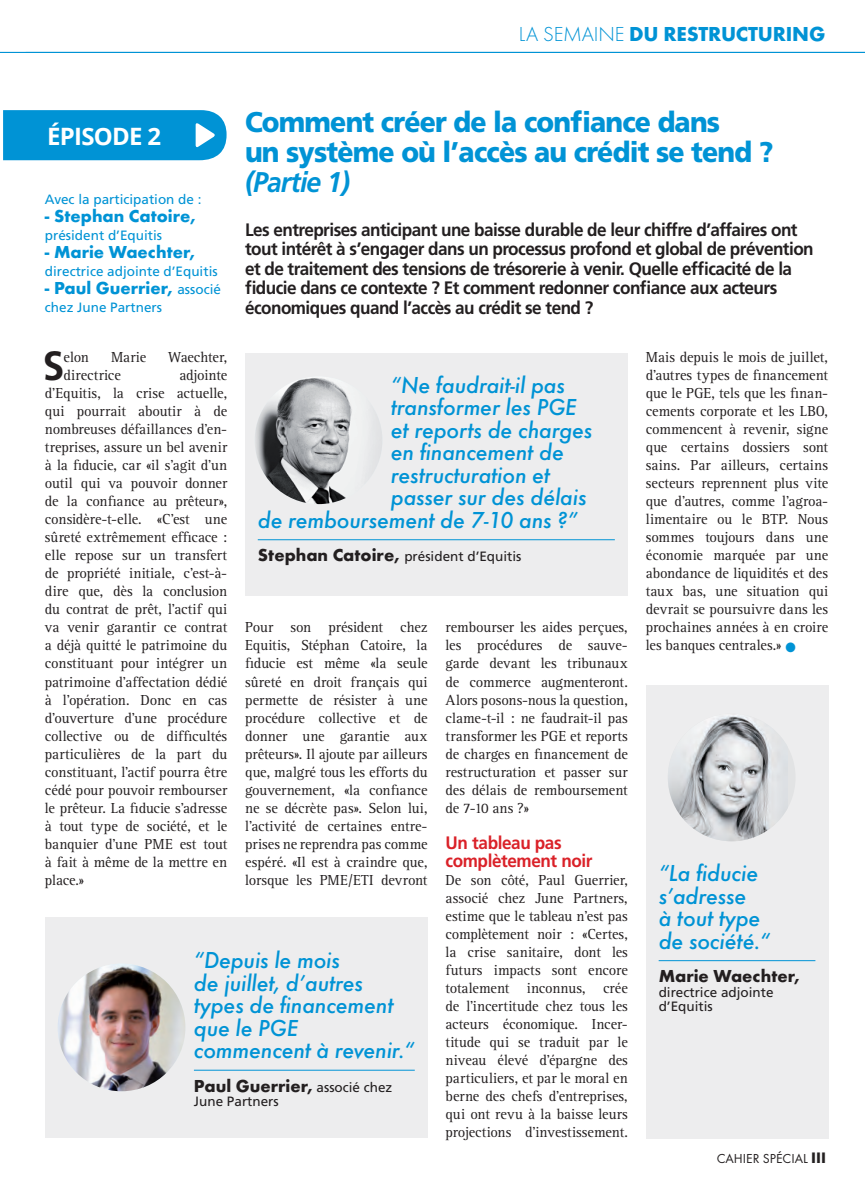
<style>
.page{position:relative;width:865px;height:1191px;background:#fff}
.page>*{position:absolute;margin:0;border:0;box-sizing:border-box;transform-origin:0 0}
.t1{font:700 40.8px "Frutiger";color:#231f20;scale:.95 1}
.t2{font:900 28.5px/30px "Frutiger";letter-spacing:-.03em;color:#0093d5;scale:.93 1}
.t3{font:italic 500 24px/22.5px "Futura T";letter-spacing:-.01em;color:#0093d5}
.t4{font:700 23.85px "Open Sans";letter-spacing:-.03em;color:#fff}
.t5{font:700 21px "Futura T";letter-spacing:-.01em;color:#0093d5}
.t6{font:700 18px/19.5px "Frutiger";letter-spacing:-.03em;color:#231f20;scale:.95 1}
.t7{font:700 18px "Futura T";color:#0093d5}
.t8{font:700 18px "Futura T";color:#231f20}
.t9{font:700 18px/18px "Frutiger";letter-spacing:-.02em;color:#da2128;scale:.95 1}
.t10{font:15px/18px "Rotis Serif";color:#231f20;text-align:justify}
.t11{font:13.5px "Frutiger";color:#0093d5}
.t12{font:13.5px/14.2px "Frutiger";color:#231f20}
.t13{font:13.5px "Futura T";color:#231f20}
.s1{font-weight:300}
.s2{font-family:"Frutiger";font-weight:400;font-size:13.5px}
.s3{font-weight:700;font-style:italic}
.s4{font-family:"Futura T";font-weight:700;font-size:18px}
.s5{color:#0093d5}
.s6{font-weight:700;font-size:15.75px}
</style>
<div class="page">
<svg style="left:3px;top:110px;width:223px;height:50px;background:#0b97d6"></svg>
<hr style="left:0;top:52px;width:864px;height:1px;background:#0093d5">
<div style="left:245px;top:353px;width:382px;height:242px;background:#ededee"></div>
<hr style="left:257px;top:539px;width:357px;height:1px;background:#0093d5">
<div style="left:645px;top:685px;width:182px;height:452px;background:#ededee"></div>
<hr style="left:658px;top:960px;width:157px;height:1px;background:#0093d5">
<div style="left:45px;top:917px;width:382px;height:220px;background:#ededee"></div>
<hr style="left:194px;top:1069px;width:220px;height:1px;background:#0093d5">
<img style="left:254px;top:376px;width:128px;height:128px;border-radius:50%">
<img style="left:58px;top:963px;width:127px;height:128px;border-radius:50%">
<div style="left:667px;top:713px;width:128px;height:128px;background:#e2e3e4;border-radius:50%"></div>
<img style="left:667px;top:713px;width:119px;height:128px">
<p class="t5" style="left:518px;top:26px;width:308px"><span class="s1">LA SEMAINE</span> DU RESTRUCTURING</p>
<p class="t4" style="left:47px;top:120px;width:115px">ÉPISODE 2</p>
<p class="t11" style="left:45px;top:193px;width:158px">Avec la participation de :</p>
<p class="t7" style="left:45px;top:209px;width:152px">- Stephan Catoire,</p>
<p class="t11" style="left:45px;top:229px;width:119px">président d’Equitis</p>
<p class="t7" style="left:45px;top:245px;width:152px">- Marie Waechter,</p>
<p class="t11" style="left:45px;top:265px;width:174px">directrice adjointe d’Equitis</p>
<p class="t7" style="left:45px;top:281px;width:177px">- Paul Guerrier, <span class="s2">associé</span></p>
<p class="t11" style="left:45px;top:301px;width:119px">chez June Partners</p>
<p class="t2" style="left:245px;top:107px;width:569px">Comment créer de la confiance dans<br>un système où l’accès au crédit se tend ? <span class="s3">(Partie 1)</span></p>
<p class="t6" style="left:245px;top:220px;width:600px">Les entreprises anticipant une baisse durable de leur chiffre d’affaires ont tout intérêt à s’engager dans un processus profond et global de prévention et de traitement des tensions de trésorerie à venir. Quelle efficacité de la fiducie dans ce contexte ? Et comment redonner confiance aux acteurs économiques quand l’accès au crédit se tend ?</p>
<p class="t1" style="left:43px;top:346px;width:24px">S</p>
<p class="t10" style="left:63px;top:349px;width:27px">elon</p>
<p class="t10" style="left:111px;top:349px;width:37px">Marie</p>
<p class="t10" style="left:168px;top:349px;width:60px">Waechter,</p>
<p class="t10" style="left:45px;top:367px;width:184px;text-indent:134px">adjointe d’Equitis, la crise actuelle, qui pourrait aboutir à de nombreuses défaillances d’en&shy;treprises, assure un bel avenir à la fiducie, car «il s’agit d’un outil qui va pouvoir donner de la confiance au prêteur», considère-t-elle. «C’est une sûreté extrêmement efficace : elle repose sur un transfert de propriété initiale, c’est-à&shy;dire que, dès la conclusion du contrat de prêt, l’actif qui va venir garantir ce contrat a déjà quitté le patrimoine du constituant pour intégrer un patrimoine d’affectation dédié à l’opération. Donc en cas d’ouverture d’une procédure collective ou de difficultés particulières de la part du constituant, l’actif pourra être cédé pour pouvoir rembourser le prêteur. La fiducie s’adresse à tout type de société, et le banquier d’une PME est tout à fait à même de la mettre en place.»</p>
<p class="t10" style="left:63px;top:367px;width:59px">directrice</p>
<p class="t3" style="left:390px;top:374px;width:175px">“Ne faudrait-il pas</p>
<p class="t3" style="left:390px;top:397px;width:187px">transformer les PGE</p>
<p class="t3" style="left:390px;top:419px;width:203px">et reports de charges</p>
<p class="t3" style="left:390px;top:442px;width:174px">en financement de</p>
<p class="t3" style="left:390px;top:464px;width:161px">restructuration et</p>
<p class="t3" style="left:390px;top:487px;width:197px">passer sur des délais</p>
<p class="t3" style="left:257px;top:509px;width:321px">de remboursement de 7-10 ans ?”</p>
<p class="t12" style="left:257px;top:550px;width:265px"><span class="s4">Stephan Catoire,</span> président d’Equitis</p>
<p class="t10" style="left:245px;top:619px;width:184px">Pour son président chez Equitis, Stéphan Catoire, la fiducie est même «la seule sûreté en droit français qui permette de résister à une procédure collective et de donner une garantie aux prêteurs». Il ajoute par ailleurs que, malgré tous les efforts du gouvernement, «la confiance ne se décrète pas». Selon lui, l’activité de certaines entre&shy;prises ne reprendra pas comme espéré. «Il est à craindre que, lorsque les PME/ETI devront</p>
<p class="t10" style="left:445px;top:619px;width:184px">rembourser les aides perçues, les procédures de sauve&shy;garde devant les tribunaux de commerce augmenteront.<br>Alors posons-nous la question, clame-t-il : ne faudrait-il pas transformer les PGE et reports de charges en financement de restructuration et passer sur des délais de remboursement de 7-10 ans ?»</p>
<p class="t9" style="left:445px;top:834px;width:156px">Un tableau pas complètement noir</p>
<p class="t10" style="left:445px;top:871px;width:184px">De son côté, Paul Guerrier, associé chez June Partners, estime que le tableau n’est pas complètement noir : «Certes, la crise sanitaire, dont les futurs impacts sont encore totalement inconnus, crée de l’incertitude chez tous les acteurs économique. Incer&shy;titude qui se traduit par le niveau élevé d’épargne des particuliers, et par le moral en berne des chefs d’entreprises, qui ont revu à la baisse leurs projections d’investissement.</p>
<p class="t3" style="left:194px;top:950px;width:222px">“Depuis le mois<br>de juillet, d’autres types de financement que le PGE commencent à revenir.“</p>
<p class="t8" style="left:194px;top:1078px;width:200px">Paul Guerrier, <span class="s2">associé chez</span></p>
<p class="t12" style="left:194px;top:1094px;width:86px">June Partners</p>
<p class="t10" style="left:645px;top:349px;width:184px">Mais depuis le mois de juillet, d’autres types de financement que le PGE, tels que les finan&shy;cements corporate et les LBO, commencent à revenir, signe que certains dossiers sont sains. Par ailleurs, certains secteurs reprennent plus vite que d’autres, comme l’agroa&shy;limentaire ou le BTP. Nous sommes toujours dans une économie marquée par une abondance de liquidités et des taux bas, une situation qui devrait se poursuivre dans les prochaines années à en croire les banques centrales.» <span class="s5">●</span></p>
<p class="t3" style="left:658px;top:863px;width:113px">“La fiducie s’adresse<br>à tout type de société.“</p>
<p class="t8" style="left:658px;top:969px;width:143px">Marie Waechter,</p>
<p class="t12" style="left:658px;top:985px;width:116px">directrice adjointe d’Equitis</p>
<p class="t13" style="left:716px;top:1151px;width:111px">CAHIER SPÉCIAL <span class="s6">III</span></p>
</div>
